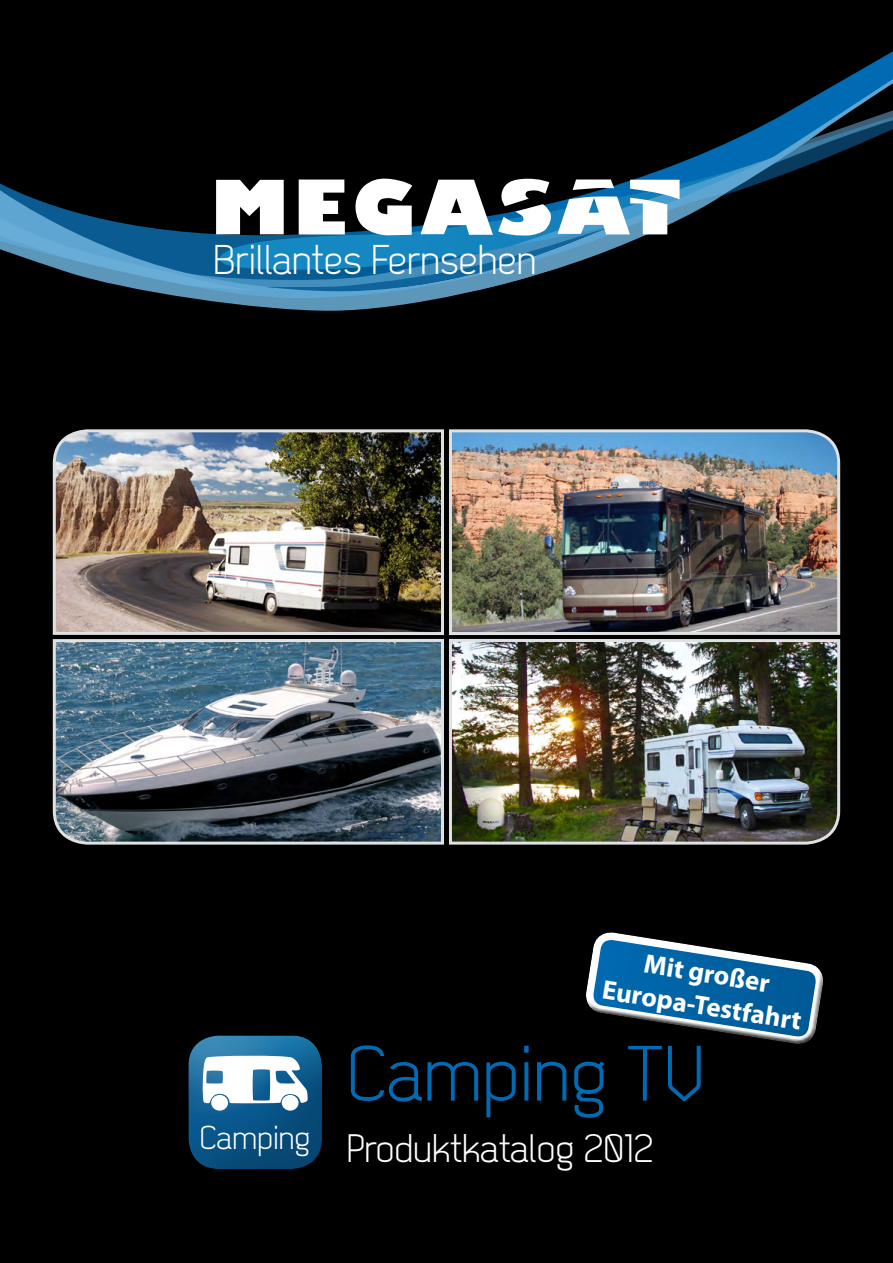
<style>
.page{position:relative;width:893px;height:1263px;background:#000}
.page>*{position:absolute;margin:0;border:0;box-sizing:border-box;transform-origin:0 0}
.t1{font:78.15px "Dekar";color:#006ab3}
.t2{font:41.55px "Dekar";color:#fff}
.t3{font:39.6px "Dekar";color:#fff}
.t4{font:33.15px "Dekar";color:#fff}
.t5{font:700 26.85px/32.2px "Myriad Pro";color:#fff;text-align:center}
</style>
<div class="page">
<img style="left:52px;top:429px;width:392px;height:206px">
<img style="left:449px;top:429px;width:392px;height:206px">
<img style="left:52px;top:638px;width:392px;height:207px">
<img style="left:449px;top:638px;width:392px;height:207px">
<svg style="left:819px;top:51px;width:74px;height:43px"></svg>
<svg style="left:166px;top:294px;width:294px;height:17px;fill:#5c96b9"></svg>
<svg style="left:0;top:94px;width:893px;height:200px"></svg>
<div style="left:174px;top:1033px;width:161px;height:136px;background:#000;opacity:.3"></div>
<svg style="left:202px;top:1055px;width:106px;height:55px;background:#a9c6d8"></svg>
<div style="left:213px;top:1097px;width:13px;height:12px;background:#fff;border-radius:50%"></div>
<svg style="left:586px;top:932px;width:237px;height:112px"></svg>
<h2 class="t2" style="left:213px;top:239px;width:325px">Brillantes Fernsehen</h2>
<p class="t5" style="left:610px;top:941px;width:203px;rotate:9deg">Mit großer<br>Europa-Testfahrt</p>
<p class="t4" style="left:200px;top:1121px;width:112px">Camping</p>
<h1 class="t1" style="left:347px;top:1035px;width:359px">Camping TV</h1>
<h3 class="t3" style="left:347px;top:1129px;width:308px">Produktkatalog 2012</h3>
</div>
